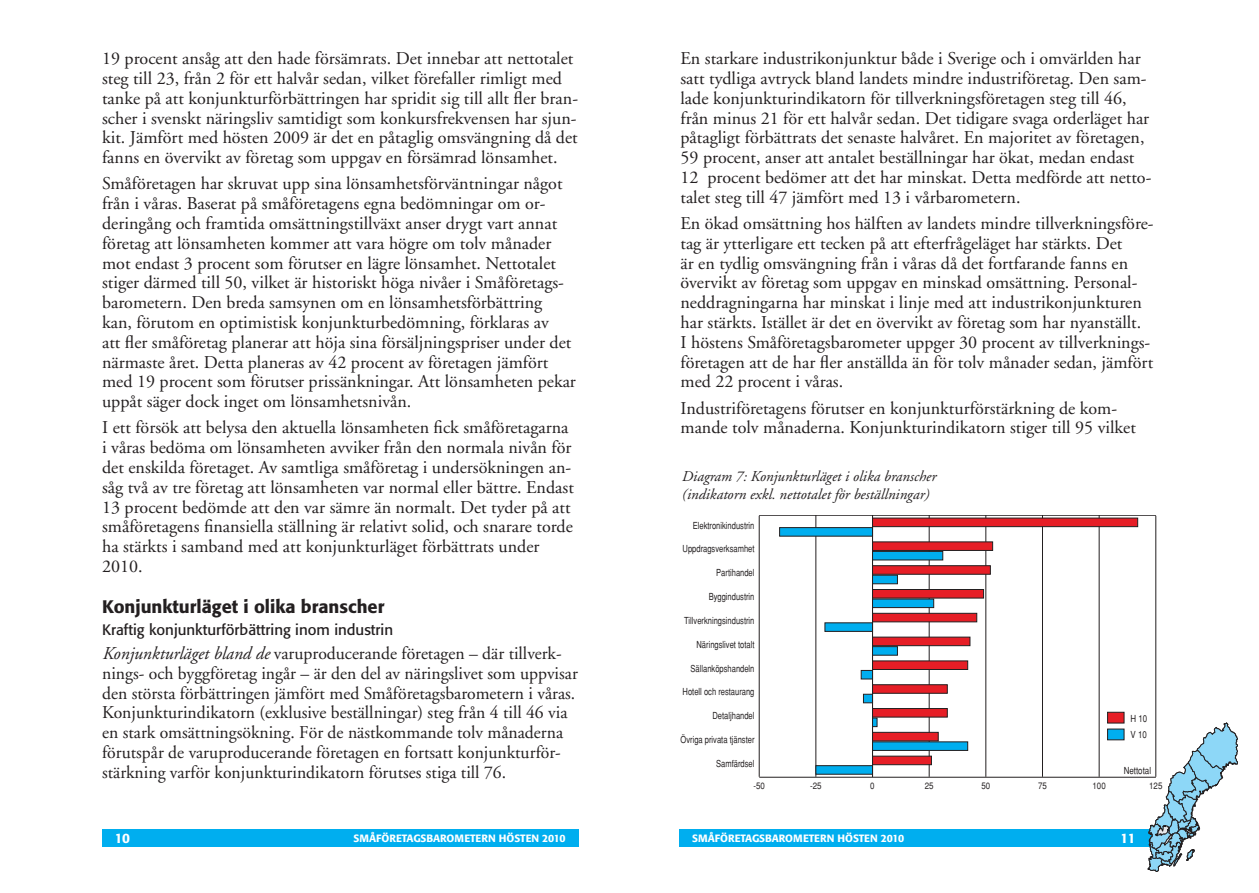
<style>
.page{position:relative;width:1259px;height:893px;background:#fff}
.page>*{position:absolute;margin:0;border:0;box-sizing:border-box;transform-origin:0 0}
.a_Brödtext{font:18px/19.8px "Adobe Garamond";color:#231f20}
.a_Underrubrik_1{font:500 18px "Formata";color:#231f20}
.a_Bildtext{font:italic 15px/18px "Adobe Garamond";color:#231f20}
.a_Underrubrik_2{font:15px "Formata";color:#231f20}
.t1{font:500 13.5px "Formata";color:#fff}
.t2{font:500 10.5px "Formata";color:#fff}
.t3{font:condensed 9.75px "Helvetica";color:#231f20;scale:.95 1}
.t4{font:condensed 9.75px "Helvetica";color:#231f20}
.t5{font:condensed 9.15px "Helvetica";color:#231f20;scale:1.06 1}
.s1{font-style:italic}
</style>
<div class="page">
<div style="left:102px;top:829px;width:476px;height:18px;background:#00aeef"></div>
<div style="left:679px;top:829px;width:477px;height:18px;background:#00aeef"></div>
<svg style="left:1148px;top:723px;width:89px;height:149px"></svg>
<div style="left:1107px;top:712px;width:17px;height:11px;background:#e61e26;border:1px solid #231f20"></div>
<div style="left:1107px;top:729px;width:17px;height:11px;background:#00aeef"></div>
<hr style="left:759px;top:515px;width:396px;height:1px;background:#231f20">
<hr style="left:759px;top:516px;width:1px;height:261px;background:#231f20">
<hr style="left:815px;top:516px;width:1px;height:261px;background:#231f20">
<hr style="left:929px;top:516px;width:1px;height:261px;background:#231f20">
<hr style="left:985px;top:516px;width:1px;height:261px;background:#231f20">
<hr style="left:1042px;top:516px;width:1px;height:261px;background:#231f20">
<hr style="left:1099px;top:516px;width:1px;height:261px;background:#231f20">
<hr style="left:1155px;top:516px;width:1px;height:261px;background:#231f20">
<hr style="left:872px;top:515px;width:1px;height:262px;background:#231f20">
<div style="left:779px;top:527px;width:93px;height:9px;background:#00aeef;border:1px solid #231f20"></div>
<div style="left:872px;top:551px;width:71px;height:9px;background:#00aeef;border:1px solid #231f20"></div>
<div style="left:872px;top:575px;width:25px;height:9px;background:#00aeef;border:1px solid #231f20"></div>
<div style="left:872px;top:599px;width:62px;height:9px;background:#00aeef;border:1px solid #231f20"></div>
<div style="left:825px;top:623px;width:47px;height:8px;background:#00aeef"></div>
<div style="left:872px;top:646px;width:25px;height:9px;background:#00aeef;border:1px solid #231f20"></div>
<div style="left:861px;top:670px;width:11px;height:9px;background:#00aeef;border:1px solid #231f20"></div>
<div style="left:863px;top:694px;width:9px;height:9px;background:#00aeef;border:1px solid #231f20"></div>
<svg style="left:873px;top:718px;width:4px;height:9px"></svg>
<div style="left:872px;top:742px;width:96px;height:9px;background:#00aeef;border:1px solid #231f20"></div>
<div style="left:815px;top:765px;width:57px;height:9px;background:#00aeef;border:1px solid #231f20"></div>
<div style="left:872px;top:518px;width:265px;height:9px;background:#e61e26;border:1px solid #231f20"></div>
<div style="left:872px;top:542px;width:121px;height:9px;background:#e61e26;border:1px solid #231f20"></div>
<div style="left:872px;top:565px;width:118px;height:9px;background:#e61e26;border:1px solid #231f20"></div>
<div style="left:872px;top:589px;width:111px;height:9px;background:#e61e26;border:1px solid #231f20"></div>
<div style="left:872px;top:613px;width:105px;height:9px;background:#e61e26;border:1px solid #231f20"></div>
<div style="left:872px;top:637px;width:98px;height:9px;background:#e61e26;border:1px solid #231f20"></div>
<div style="left:872px;top:661px;width:96px;height:9px;background:#e61e26;border:1px solid #231f20"></div>
<div style="left:872px;top:684px;width:75px;height:9px;background:#e61e26;border:1px solid #231f20"></div>
<div style="left:872px;top:708px;width:75px;height:9px;background:#e61e26;border:1px solid #231f20"></div>
<div style="left:872px;top:732px;width:66px;height:9px;background:#e61e26;border:1px solid #231f20"></div>
<div style="left:872px;top:756px;width:59px;height:9px;background:#e61e26;border:1px solid #231f20"></div>
<hr style="left:759px;top:777px;width:396px;height:1px;background:#231f20">
<p class="a_Brödtext" style="left:102px;top:49px;width:477px">19 procent ansåg att den hade försämrats. Det innebar att nettotalet steg till 23, från 2 för ett halvår sedan, vilket förefaller rimligt med tanke på att konjunkturförbättringen har spridit sig till allt fler bran&shy;scher i svenskt näringsliv samtidigt som konkursfrekvensen har sjun&shy;kit. Jämfört med hösten 2009 är det en påtaglig omsvängning då det fanns en övervikt av företag som uppgav en försämrad lönsamhet.</p>
<p class="a_Brödtext" style="left:102px;top:174px;width:475px">Småföretagen har skruvat upp sina lönsamhetsförväntningar något från i våras. Baserat på småföretagens egna bedömningar om or&shy;deringång och framtida omsättningstillväxt anser drygt vart annat företag att lönsamheten kommer att vara högre om tolv månader mot endast 3 procent som förutser en lägre lönsamhet. Nettotalet stiger därmed till 50, vilket är historiskt höga nivåer i Småföretags&shy;barometern. Den breda samsynen om en lönsamhetsförbättring kan, förutom en optimistisk konjunkturbedömning, förklaras av<br>att fler småföretag planerar att höja sina försäljningspriser under det närmaste året. Detta planeras av 42 procent av företagen jämfört med 19 procent som förutser prissänkningar. Att lönsamheten pekar uppåt säger dock inget om lönsamhetsnivån.</p>
<p class="a_Brödtext" style="left:102px;top:418px;width:473px">I ett försök att belysa den aktuella lönsamheten fick småföretagarna i våras bedöma om lönsamheten avviker från den normala nivån för det enskilda företaget. Av samtliga småföretag i undersökningen an&shy;såg två av tre företag att lönsamheten var normal eller bättre. Endast 13 procent bedömde att den var sämre än normalt. Det tyder på att småföretagens finansiella ställning är relativt solid, och snarare torde ha stärkts i samband med att konjunkturläget förbättrats under 2010.</p>
<p class="a_Underrubrik_1" style="left:102px;top:595px;width:284px">Konjunkturläget i olika branscher</p>
<p class="a_Underrubrik_2" style="left:102px;top:621px;width:292px">Kraftig konjunkturförbättring inom industrin</p>
<p class="a_Brödtext" style="left:102px;top:644px;width:477px"><span class="s1">Konjunkturläget bland de</span> varuproducerande företagen – där tillverk&shy;nings- och byggföretag ingår – är den del av näringslivet som uppvisar den största förbättringen jämfört med Småföretagsbarometern i våras.<br>Konjunkturindikatorn (exklusive beställningar) steg från 4 till 46 via en stark omsättningsökning. För de nästkommande tolv månaderna förutspår de varuproducerande företagen en fortsatt konjunkturför&shy;stärkning varför konjunkturindikatorn förutses stiga till 76.</p>
<p class="a_Brödtext" style="left:680px;top:49px;width:472px">En starkare industrikonjunktur både i Sverige och i omvärlden har satt tydliga avtryck bland landets mindre industriföretag. Den sam&shy;lade konjunkturindikatorn för tillverkningsföretagen steg till 46, från minus 21 för ett halvår sedan. Det tidigare svaga orderläget har påtagligt förbättrats det senaste halvåret. En majoritet av företagen, 59 procent, anser att antalet beställningar har ökat, medan endast 12 procent bedömer att det har minskat. Detta medförde att netto&shy;talet steg till 47 jämfört med 13 i vårbarometern.</p>
<p class="a_Brödtext" style="left:680px;top:214px;width:474px">En ökad omsättning hos hälften av landets mindre tillverkningsföre&shy;tag är ytterligare ett tecken på att efterfrågeläget har stärkts. Det<br>är en tydlig omsvängning från i våras då det fortfarande fanns en övervikt av företag som uppgav en minskad omsättning. Personal&shy;neddragningarna har minskat i linje med att industrikonjunkturen har stärkts. Istället är det en övervikt av företag som har nyanställt.<br>I höstens Småföretagsbarometer uppger 30 procent av tillverknings&shy;företagen att de har fler anställda än för tolv månader sedan, jämfört med 22 procent i våras.</p>
<p class="a_Brödtext" style="left:680px;top:398px;width:457px">Industriföretagens förutser en konjunkturförstärkning de kom&shy;mande tolv månaderna. Konjunkturindikatorn stiger till 95 vilket</p>
<p class="a_Bildtext" style="left:681px;top:468px;width:256px">Diagram 7: Konjunkturläget i olika branscher (indikatorn exkl. nettotalet för beställningar)</p>
<p class="t3" style="left:693px;top:519px;width:67px">Elektronikindustrin</p>
<p class="t3" style="left:682px;top:543px;width:77px">Uppdragsverksamhet</p>
<p class="t3" style="left:716px;top:567px;width:42px">Partihandel</p>
<p class="t3" style="left:708px;top:591px;width:50px">Byggindustrin</p>
<p class="t3" style="left:684px;top:615px;width:76px">Tillverkningsindustrin</p>
<p class="t3" style="left:696px;top:638px;width:63px">Näringslivet totalt</p>
<p class="t3" style="left:690px;top:662px;width:69px">Sällanköpshandeln</p>
<p class="t3" style="left:682px;top:686px;width:77px">Hotell och restaurang</p>
<p class="t3" style="left:712px;top:710px;width:46px">Detaljhandel</p>
<p class="t3" style="left:680px;top:734px;width:79px">Övriga privata tjänster</p>
<p class="t3" style="left:716px;top:757px;width:42px">Samfärdsel</p>
<p class="t4" style="left:1130px;top:713px;width:18px">H 10</p>
<p class="t4" style="left:1130px;top:729px;width:18px">V 10</p>
<p class="t4" style="left:1123px;top:765px;width:29px">Nettotal</p>
<p class="t5" style="left:753px;top:780px;width:12px">-50</p>
<p class="t5" style="left:810px;top:780px;width:12px">-25</p>
<p class="t5" style="left:870px;top:780px;width:6px">0</p>
<p class="t5" style="left:924px;top:780px;width:10px">25</p>
<p class="t5" style="left:981px;top:780px;width:10px">50</p>
<p class="t5" style="left:1038px;top:780px;width:10px">75</p>
<p class="t5" style="left:1092px;top:780px;width:14px">100</p>
<p class="t5" style="left:1149px;top:780px;width:14px">125</p>
<p class="t1" style="left:115px;top:830px;width:17px">10</p>
<p class="t2" style="left:353px;top:832px;width:214px">SMÅFÖRETAGSBAROMETERN HÖSTEN 2010</p>
<p class="t2" style="left:692px;top:832px;width:214px">SMÅFÖRETAGSBAROMETERN HÖSTEN 2010</p>
<p class="t1" style="left:1120px;top:830px;width:17px">11</p>
</div>
